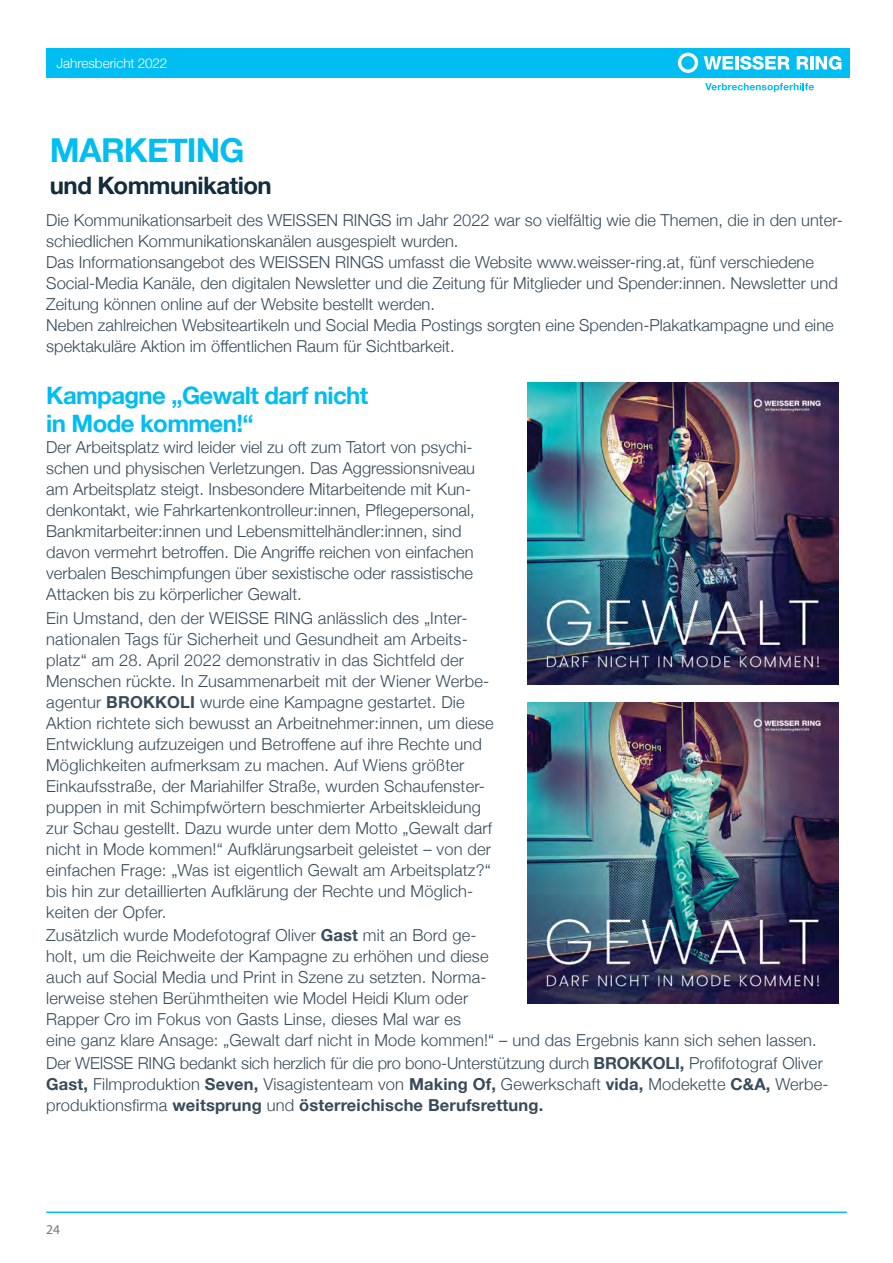
<style>
.page{position:relative;width:893px;height:1263px;background:#fff}
.page>*{position:absolute;margin:0;border:0;box-sizing:border-box;transform-origin:0 0}
.t1{font:700 33px "Helvetica Neue";letter-spacing:-.025em;color:#00bdf2}
.t2{font:700 24px/28.8px "Helvetica Neue";letter-spacing:-.025em;color:#00bdf2}
.t3{font:700 24px "Helvetica Neue";letter-spacing:-.02em;color:#122c3b}
.t4{font:300 16.5px/21px "Helvetica Neue";letter-spacing:.01em;color:#384b5a}
.t5{font:300 13.5px "Helvetica Neue";letter-spacing:-.005em;color:#fff}
.t6{font:13.5px "Myriad Pro";color:#77787b}
.s1{font-weight:700}
</style>
<div class="page">
<hr style="left:46px;top:1211px;width:801px;height:2px;background:#00bdf2">
<img style="left:528px;top:702px;width:311px;height:302px">
<img style="left:528px;top:383px;width:311px;height:301px">
<div style="left:47px;top:48px;width:803px;height:30px;background:#00bdf2"></div>
<svg style="left:705px;top:83px;width:109px;height:9px"></svg>
<svg style="left:678px;top:53px;width:20px;height:20px"></svg>
<svg style="left:704px;top:56px;width:86px;height:14px"></svg>
<svg style="left:797px;top:56px;width:44px;height:14px"></svg>
<p class="t5" style="left:57px;top:52px;width:112px">Jahresbericht 2022</p>
<h1 class="t1" style="left:50px;top:124px;width:196px">MARKETING</h1>
<h2 class="t3" style="left:50px;top:167px;width:223px">und Kommunikation</h2>
<p class="t4" style="left:46px;top:209px;width:798px">Die Kommunikationsarbeit des WEISSEN RINGS im Jahr 2022 war so vielfältig wie die Themen, die in den unter&shy;schiedlichen Kommunikationskanälen ausgespielt wurden.<br>Das Informationsangebot des WEISSEN RINGS umfasst die Website www.weisser-ring.at, fünf verschiedene Social-Media Kanäle, den digitalen Newsletter und die Zeitung für Mitglieder und Spender:innen. Newsletter und Zeitung können online auf der Website bestellt werden.<br>Neben zahlreichen Websiteartikeln und Social Media Postings sorgten eine Spenden-Plakatkampagne und eine spektakuläre Aktion im öffentlichen Raum für Sichtbarkeit.</p>
<h2 class="t2" style="left:46px;top:381px;width:324px">Kampagne „Gewalt darf nicht in Mode kommen!“</h2>
<p class="t4" style="left:46px;top:436px;width:430px">Der Arbeitsplatz wird leider viel zu oft zum Tatort von psychi&shy;schen und physischen Verletzungen. Das Aggressionsniveau am Arbeitsplatz steigt. Insbesondere Mitarbeitende mit Kun&shy;denkontakt, wie Fahrkartenkontrolleur:innen, Pflegepersonal, Bankmitarbeiter:innen und Lebensmittelhändler:innen, sind davon vermehrt betroffen. Die Angriffe reichen von einfachen verbalen Beschimpfungen über sexistische oder rassistische Attacken bis zu körperlicher Gewalt.</p>
<p class="t4" style="left:46px;top:606px;width:449px">Ein Umstand, den der WEISSE RING anlässlich des „Inter&shy;nationalen Tags für Sicherheit und Gesundheit am Arbeits&shy;platz“ am 28. April 2022 demonstrativ in das Sichtfeld der Menschen rückte. In Zusammenarbeit mit der Wiener Werbe&shy;agentur <span class="s1">BROKKOLI</span> wurde eine Kampagne gestartet. Die Aktion richtete sich bewusst an Arbeitnehmer:innen, um diese Entwicklung aufzuzeigen und Betroffene auf ihre Rechte und Möglichkeiten aufmerksam zu machen. Auf Wiens größter Einkaufsstraße, der Mariahilfer Straße, wurden Schaufenster&shy;puppen in mit Schimpfwörtern beschmierter Arbeitskleidung zur Schau gestellt. Dazu wurde unter dem Motto „Gewalt darf nicht in Mode kommen!“ Aufklärungsarbeit geleistet – von der einfachen Frage: „Was ist eigentlich Gewalt am Arbeitsplatz?“ bis hin zur detaillierten Aufklärung der Rechte und Möglich&shy;keiten der Opfer.</p>
<p class="t4" style="left:46px;top:923px;width:772px">Zusätzlich wurde Modefotograf Oliver <span class="s1">Gast</span> mit an Bord ge-<br>holt, um die Reichweite der Kampagne zu erhöhen und diese<br>auch auf Social Media und Print in Szene zu setzten. Norma-<br>lerweise stehen Berühmtheiten wie Model Heidi Klum oder<br>Rapper Cro im Fokus von Gasts Linse, dieses Mal war es<br>eine ganz klare Ansage: „Gewalt darf nicht in Mode kommen!“ – und das Ergebnis kann sich sehen lassen.</p>
<p class="t4" style="left:46px;top:1051px;width:784px">Der WEISSE RING bedankt sich herzlich für die pro bono-Unterstützung durch <span class="s1">BROKKOLI,</span> Profifotograf Oliver<br><span class="s1">Gast,</span> Filmproduktion <span class="s1">Seven,</span> Visagistenteam von <span class="s1">Making Of,</span> Gewerkschaft <span class="s1">vida,</span> Modekette <span class="s1">C&amp;A,</span> Werbe&shy;produktionsfirma <span class="s1">weitsprung</span> und <span class="s1">österreichische Berufsrettung.</span></p>
<p class="t6" style="left:46px;top:1221px;width:15px">24</p>
</div>
